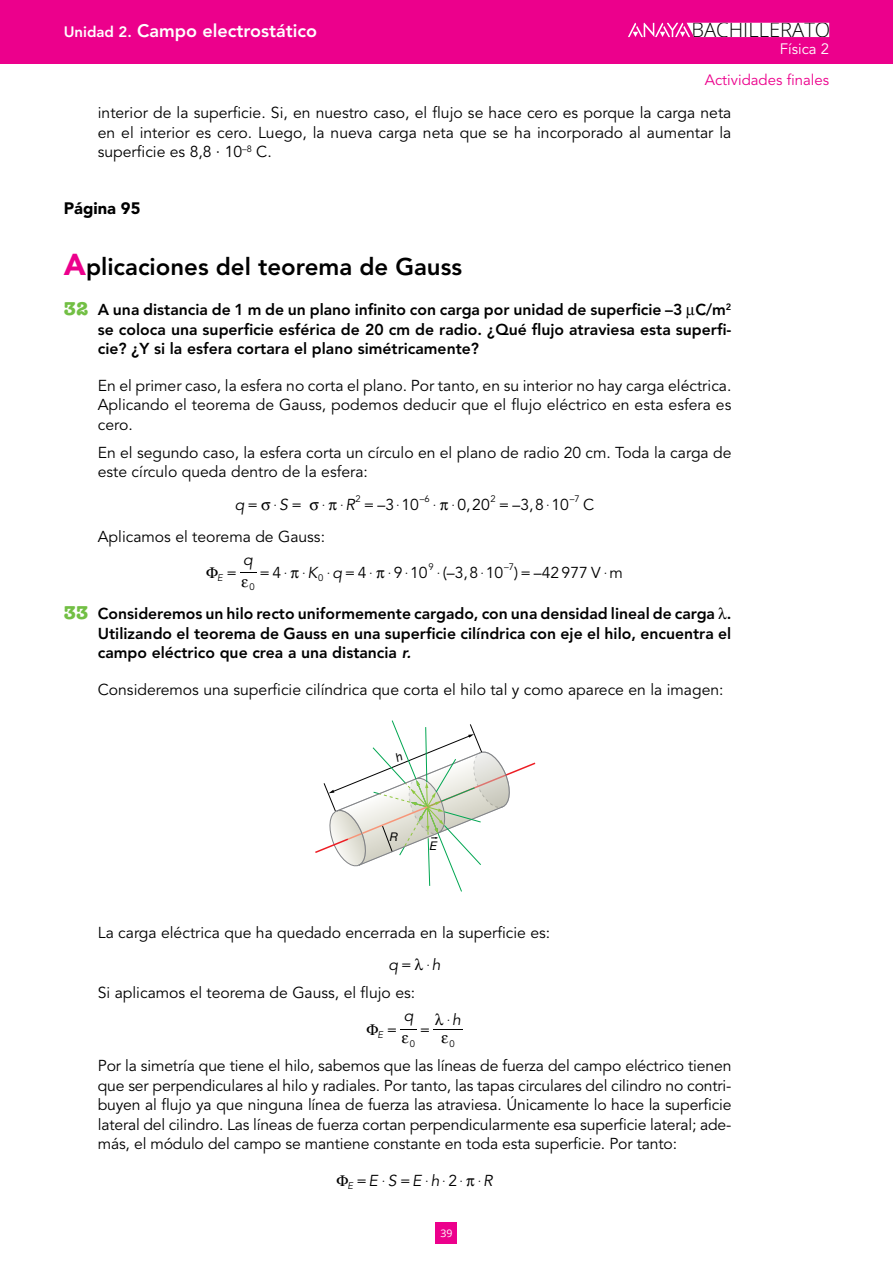
<style>
.page{position:relative;width:893px;height:1263px;background:#fff}
.page>*{position:absolute;margin:0;border:0;box-sizing:border-box;transform-origin:0 0}
.Epigrafes_finales{font:800 24px "Avenir LT Std";color:#000}
.t1{font:300 20.25px "Open Sans";color:#000}
.t2{font:800 18px "Avenir LT Std";color:#fff}
.nuclPagina{font:900 16.5px "Avenir LT Std";color:#000}
.finaTextoAct1RespSin{font:15.75px/19.5px "Avenir LT Std";color:#000;text-align:justify}
.t3{font:800 15.75px/19.5px "Avenir LT Std";color:#000;text-align:justify}
.t4{font:italic 15.75px "Avenir LT Std";color:#000}
.t5{font:15.75px "Anaya Math 1";color:#000}
.t6{font:15.75px "MM Binary";color:#000}
.t7{font:15px "Avenir LT Std";color:#ec008c}
.t8{font:15px "Avenir LT Std";color:#fff}
.t9{font:italic 12px "Helvetica Neue LT Std";color:#000}
.t10{font:10.5px "Open Sans";color:#fff}
.t11{font:9.45px "Avenir LT Std";color:#000}
.t12{font:italic 9.45px "Avenir LT Std";color:#000}
.s1{font-size:15px}
.s2{font-weight:900;font-size:30px;color:#ec008c}
.s3{font-family:"American Typewriter Std";font-weight:700;font-size:18.75px;color:#72bf44}
.s4{font-family:"Anaya Math 1";font-weight:400}
.s5{font-style:normal}
.s6{font-family:"Anaya Math 1";font-style:normal}
.s7{font-family:"MM Binary";font-style:normal}
.s8{font-family:"Avenir LT Std";font-style:italic}
.s9{font-family:"MM Binary"}
.s10{font-family:"Anaya Math 1"}
.s11{font-family:"Avenir LT Std"}
.s12{font-style:italic}
</style>
<div class="page">
<div style="left:0;top:0;width:893px;height:64px;background:#ec008c"></div>
<svg style="left:628px;top:22px;width:201px;height:15px"></svg>
<div style="left:436px;top:1222px;width:21px;height:21px;background:#ec008c"></div>
<svg style="left:400px;top:1029px;width:17px;height:1px"></svg>
<hr style="left:433px;top:1029px;width:30px;height:1px;background:#000">
<svg style="left:315px;top:720px;width:221px;height:172px"></svg>
<p class="t2" style="left:64px;top:20px;width:255px"><span class="s1">Unidad 2.</span> Campo electrostático</p>
<p class="t1" style="left:691px;top:16px;width:140px">BACHILLERATO</p>
<p class="t8" style="left:780px;top:40px;width:51px">Física 2</p>
<p class="t7" style="left:705px;top:71px;width:126px">Actividades finales</p>
<p class="finaTextoAct1RespSin" style="left:98px;top:103px;width:635px">interior de la superficie. Si, en nuestro caso, el flujo se hace cero es porque la carga neta en el interior es cero. Luego, la nueva carga neta que se ha incorporado al aumentar la superficie es 8,8 · 10<sup>–8</sup> C.</p>
<p class="nuclPagina" style="left:64px;top:198px;width:78px">Página 95</p>
<p class="Epigrafes_finales" style="left:64px;top:252px;width:400px"><span class="s2">A</span>plicaciones del teorema de Gauss</p>
<p class="t3" style="left:98px;top:300px;width:635px;text-indent:-34px"><span class="s3">32</span> A una distancia de 1 m de un plano infinito con carga por unidad de superficie –3 <span class="s4">μ</span>C/m<sup>2 </sup>se coloca una superficie esférica de 20 cm de radio. ¿Qué flujo atraviesa esta superfi&shy;cie? ¿Y si la esfera cortara el plano simétricamente?</p>
<p class="finaTextoAct1RespSin" style="left:98px;top:376px;width:635px">En el primer caso, la esfera no corta el plano. Por tanto, en su interior no hay carga eléctrica.<br>Aplicando el teorema de Gauss, podemos deducir que el flujo eléctrico en esta esfera es cero.</p>
<p class="finaTextoAct1RespSin" style="left:98px;top:443px;width:635px">En el segundo caso, la esfera corta un círculo en el plano de radio 20 cm. Toda la carga de este círculo queda dentro de la esfera:</p>
<p class="t4" style="left:235px;top:495px;width:69px">q<span class="s5">=</span><span class="s6">q</span><span class="s7">$</span>S<span class="s5">=</span></p>
<p class="t5" style="left:309px;top:494px;width:47px">qπ<span class="s8">R</span></p>
<p class="finaTextoAct1RespSin" style="left:364px;top:495px;width:56px">=–3 10</p>
<p class="finaTextoAct1RespSin" style="left:499px;top:495px;width:97px">= –3 8 10 C</p>
<p class="t11" style="left:356px;top:493px;width:7px">2</p>
<p class="t11" style="left:420px;top:493px;width:11px">6–</p>
<p class="t11" style="left:570px;top:493px;width:11px">–7</p>
<p class="t11" style="left:491px;top:493px;width:7px">2</p>
<p class="finaTextoAct1RespSin" style="left:452px;top:495px;width:40px"><span class="s9">$</span>0 20</p>
<p class="t6" style="left:433px;top:497px;width:39px">$<span class="s10">π</span> <span class="s11">,</span></p>
<p class="finaTextoAct1RespSin" style="left:529px;top:495px;width:6px">,</p>
<p class="t6" style="left:322px;top:497px;width:23px">$ $</p>
<p class="t6" style="left:397px;top:497px;width:4px">$</p>
<p class="t6" style="left:546px;top:497px;width:4px">$</p>
<p class="finaTextoAct1RespSin" style="left:98px;top:527px;width:229px">Aplicamos el teorema de Gauss:</p>
<p class="t5" style="left:206px;top:562px;width:14px">F</p>
<p class="t5" style="left:376px;top:562px;width:10px">π</p>
<p class="t5" style="left:241px;top:571px;width:8px">e</p>
<p class="t4" style="left:243px;top:550px;width:11px">q</p>
<p class="t11" style="left:428px;top:562px;width:7px">9</p>
<p class="t11" style="left:504px;top:562px;width:11px">7–</p>
<p class="t5" style="left:291px;top:562px;width:10px">π</p>
<p class="finaTextoAct1RespSin" style="left:437px;top:564px;width:68px"><span class="s9">$</span>( ,8 10</p>
<p class="finaTextoAct1RespSin" style="left:514px;top:564px;width:110px">)= –42977 V m</p>
<p class="finaTextoAct1RespSin" style="left:259px;top:564px;width:170px">= <span class="s9">$ $</span><span class="s12">K q</span>=4<span class="s9">$ $</span>9 10</p>
<p class="finaTextoAct1RespSin" style="left:447px;top:564px;width:18px">3–</p>
<p class="t12" style="left:217px;top:573px;width:7px">E</p>
<p class="finaTextoAct1RespSin" style="left:272px;top:564px;width:10px">4</p>
<p class="finaTextoAct1RespSin" style="left:226px;top:564px;width:12px">=</p>
<p class="t6" style="left:327px;top:566px;width:4px">$</p>
<p class="t6" style="left:405px;top:566px;width:4px">$</p>
<p class="t6" style="left:481px;top:566px;width:4px">$</p>
<p class="t6" style="left:604px;top:566px;width:4px">$</p>
<p class="t3" style="left:98px;top:604px;width:635px;text-indent:-34px"><span class="s3">33</span> Consideremos un hilo recto uniformemente cargado, con una densidad lineal de carga <span class="s4">l</span>.<br>Utilizando el teorema de Gauss en una superficie cilíndrica con eje el hilo, encuentra el campo eléctrico que crea a una distancia <span class="s12">r.</span></p>
<p class="finaTextoAct1RespSin" style="left:98px;top:680px;width:627px">Consideremos una superficie cilíndrica que corta el hilo tal y como aparece en la imagen:</p>
<p class="t11" style="left:318px;top:573px;width:7px">0</p>
<p class="t11" style="left:249px;top:582px;width:7px">0</p>
<p class="t9" style="left:390px;top:829px;width:10px">R</p>
<p class="t9" style="left:430px;top:838px;width:9px">E</p>
<p class="finaTextoAct1RespSin" style="left:98px;top:923px;width:454px">La carga eléctrica que ha quedado encerrada en la superficie es:</p>
<p class="t4" style="left:388px;top:955px;width:54px">q<span class="s5">=</span><span class="s6">l</span><span class="s7">$</span>h</p>
<p class="finaTextoAct1RespSin" style="left:98px;top:983px;width:319px">Si aplicamos el teorema de Gauss, el flujo es:</p>
<p class="t5" style="left:366px;top:1019px;width:14px">F</p>
<p class="t5" style="left:402px;top:1027px;width:8px">e</p>
<p class="t5" style="left:441px;top:1027px;width:8px">e</p>
<p class="t4" style="left:404px;top:1007px;width:11px">q</p>
<p class="t5" style="left:435px;top:1009px;width:28px">l <span class="s8">h</span></p>
<p class="t6" style="left:447px;top:1012px;width:4px">$</p>
<p class="finaTextoAct1RespSin" style="left:387px;top:1020px;width:12px">=</p>
<p class="finaTextoAct1RespSin" style="left:420px;top:1020px;width:12px">=</p>
<p class="finaTextoAct1RespSin" style="left:98px;top:1056px;width:635px">Por la simetría que tiene el hilo, sabemos que las líneas de fuerza del campo eléctrico tienen que ser perpendiculares al hilo y radiales. Por tanto, las tapas circulares del cilindro no contri&shy;buyen al flujo ya que ninguna línea de fuerza las atraviesa. Únicamente lo hace la superficie lateral del cilindro. Las líneas de fuerza cortan perpendicularmente esa superficie lateral; ade&shy;más, el módulo del campo se mantiene constante en toda esta superficie. Por tanto:</p>
<p class="t5" style="left:336px;top:1170px;width:14px">F</p>
<p class="t4" style="left:369px;top:1171px;width:125px">E S<span class="s7">$</span> <span class="s5">=</span>E h<span class="s7">$ $</span><span class="s6">π</span><span class="s7">$</span>R</p>
<p class="t12" style="left:378px;top:1029px;width:7px">E</p>
<p class="t11" style="left:410px;top:1038px;width:7px">0</p>
<p class="t11" style="left:449px;top:1038px;width:7px">0</p>
<p class="t12" style="left:347px;top:1180px;width:21px">E <sup>=</sup></p>
<p class="t6" style="left:426px;top:1173px;width:4px">$</p>
<p class="finaTextoAct1RespSin" style="left:448px;top:1171px;width:10px">2</p>
<p class="t10" style="left:440px;top:1226px;width:14px">39</p>
</div>
